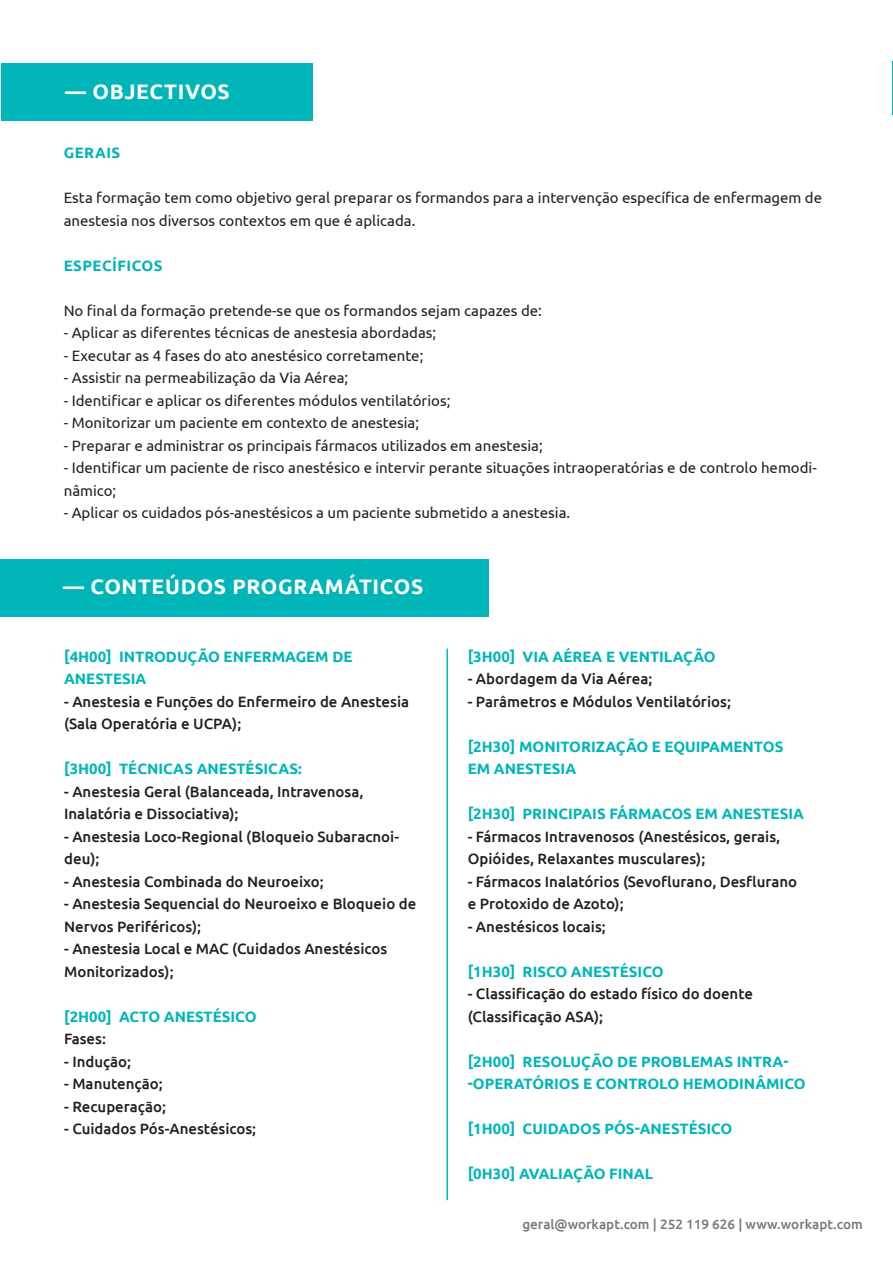
<style>
.page{position:relative;width:893px;height:1263px;background:#fff}
.page>*{position:absolute;margin:0;border:0;box-sizing:border-box;transform-origin:0 0}
.t1{font:700 21px "Ubuntu";letter-spacing:.03em;color:#fff}
.t2{font:15px/22.5px "Ubuntu";color:#231f20}
.t3{font:500 15px/22.5px "Ubuntu";color:#231f20}
.t4{font:700 15px/22.5px "Ubuntu";color:#00b5b8}
.t5{font:700 15px "Ubuntu";letter-spacing:.03em;color:#00b3b6}
.t6{font:500 13.5px "Ubuntu";color:#76787b}
</style>
<div class="page">
<div style="left:1px;top:64px;width:312px;height:57px;background:#00b5b8"></div>
<hr style="left:446px;top:649px;width:2px;height:551px;background:#00b5b8">
<div style="left:0;top:559px;width:488px;height:58px;background:#00b5b8"></div>
<hr style="left:892px;top:62px;width:1px;height:53px;background:#00b5b8">
<h1 class="t1" style="left:65px;top:79px;width:166px">― OBJECTIVOS</h1>
<p class="t5" style="left:64px;top:144px;width:58px">GERAIS</p>
<p class="t2" style="left:64px;top:186px;width:760px">Esta formação tem como objetivo geral preparar os formandos para a intervenção específica de enfermagem de anestesia nos diversos contextos em que é aplicada.</p>
<p class="t5" style="left:64px;top:256px;width:100px">ESPECÍFICOS</p>
<p class="t2" style="left:64px;top:299px;width:480px">No final da formação pretende-se que os formandos sejam capazes de:</p>
<p class="t2" style="left:64px;top:321px;width:374px">- Aplicar as diferentes técnicas de anestesia abordadas;</p>
<p class="t2" style="left:64px;top:344px;width:361px">- Executar as 4 fases do ato anestésico corretamente;</p>
<p class="t2" style="left:64px;top:366px;width:286px">- Assistir na permeabilização da Via Aérea;</p>
<p class="t2" style="left:64px;top:389px;width:388px">- Identificar e aplicar os diferentes módulos ventilatórios;</p>
<p class="t2" style="left:64px;top:411px;width:357px">- Monitorizar um paciente em contexto de anestesia;</p>
<p class="t2" style="left:64px;top:434px;width:480px">- Preparar e administrar os principais fármacos utilizados em anestesia;</p>
<p class="t2" style="left:64px;top:456px;width:755px">- Identificar um paciente de risco anestésico e intervir perante situações intraoperatórias e de controlo hemodi&shy;nâmico;</p>
<p class="t2" style="left:64px;top:501px;width:508px">- Aplicar os cuidados pós-anestésicos a um paciente submetido a anestesia.</p>
<h1 class="t1" style="left:63px;top:574px;width:185px">— CONTEÚDOS PRO</h1>
<h1 class="t1" style="left:278px;top:574px;width:108px">GRAMÁTICOS</h1>
<p class="t4" style="left:64px;top:645px;width:288px">[4H00] INTRODUÇÃO ENFERMAGEM DE<br>AN ESTESIA</p>
<p class="t3" style="left:64px;top:689px;width:346px">- Anestesia e Funções do Enfermeiro de Anestesia (Sala Operatória e UCPA);</p>
<p class="t4" style="left:64px;top:757px;width:239px">[3H00] TÉCNICAS ANESTÉSICAS:</p>
<p class="t3" style="left:64px;top:779px;width:301px">- Anestesia Geral (Balanceada, Intravenosa,<br>Inalatória e Dissociativa);</p>
<p class="t3" style="left:64px;top:824px;width:336px">- Anestesia Loco-Regional (Bloqueio Subaracnoi&shy;deu);</p>
<p class="t3" style="left:64px;top:869px;width:261px">- Anestesia Combinada do Neuroeixo;</p>
<p class="t3" style="left:64px;top:892px;width:354px">- Anestesia Sequencial do Neuroeixo e Bloqueio de<br>Nervos Periféricos);</p>
<p class="t3" style="left:64px;top:937px;width:325px">- Anestesia Local e MAC (Cuidados Anestésicos<br>Monitorizados);</p>
<p class="t4" style="left:64px;top:1005px;width:66px">[2H 00] ACTO</p>
<p class="t4" style="left:164px;top:1005px;width:68px">ANESTÉSICO</p>
<p class="t3" style="left:64px;top:1027px;width:43px">Fases:</p>
<p class="t3" style="left:64px;top:1049px;width:69px">- Indução;</p>
<p class="t3" style="left:64px;top:1072px;width:100px">- Manutenção;</p>
<p class="t3" style="left:64px;top:1094px;width:103px">- Recuperação;</p>
<p class="t3" style="left:64px;top:1117px;width:194px">- Cuidados Pós-Anestésicos;</p>
<p class="t4" style="left:468px;top:645px;width:247px">[3H00] VIA AÉREA E VENTI LAÇÃO</p>
<p class="t3" style="left:468px;top:667px;width:186px">- Abordagem da Via Aérea;</p>
<p class="t3" style="left:468px;top:689px;width:265px">- Parâmetros e Módulos Ventilatórios;</p>
<p class="t4" style="left:468px;top:735px;width:297px">[2H30] MONITORIZAÇÃO E EQUI PAMENTOS<br>EM AN ESTESIA</p>
<p class="t4" style="left:468px;top:802px;width:205px">[2H30] PRI NCI PAIS FÁRMACOS</p>
<p class="t4" style="left:695px;top:802px;width:58px">EM ANESTESI</p>
<p class="t4" style="left:793px;top:802px;width:12px">A</p>
<p class="t3" style="left:468px;top:824px;width:314px">- Fármacos Intravenosos (Anestésicos, gerais,<br>Opióides, Relaxantes musculares);</p>
<p class="t3" style="left:468px;top:869px;width:331px">- Fármacos Inalatórios (Sevoflurano, Desflurano e Protoxido de Azoto);</p>
<p class="t3" style="left:468px;top:914px;width:140px">- Anestésicos locais;</p>
<p class="t4" style="left:468px;top:960px;width:65px">[1H30] RISCO</p>
<p class="t4" style="left:571px;top:960px;width:68px">ANESTÉSICO</p>
<p class="t3" style="left:468px;top:982px;width:287px">- Classificação do estado físico do doente (Classificação ASA);</p>
<p class="t4" style="left:468px;top:1050px;width:66px">[2H00] RESO</p>
<p class="t4" style="left:562px;top:1050px;width:228px">LUÇÃO DE PROBLEMAS INTRA-</p>
<p class="t4" style="left:468px;top:1072px;width:96px">-O PERATÓRIOS</p>
<p class="t4" style="left:583px;top:1072px;width:206px">E CONTROLO HEMODI NÂMICO</p>
<p class="t4" style="left:468px;top:1117px;width:240px">[1H00] CUI DADOS PÓS-ANESTÉSICO</p>
<p class="t4" style="left:468px;top:1162px;width:187px">[0H30] AVALIAÇÃO FI NAL</p>
<p class="t6" style="left:522px;top:1215px;width:342px">geral@workapt.com | 252 119 626 | www.workapt.com</p>
</div>
